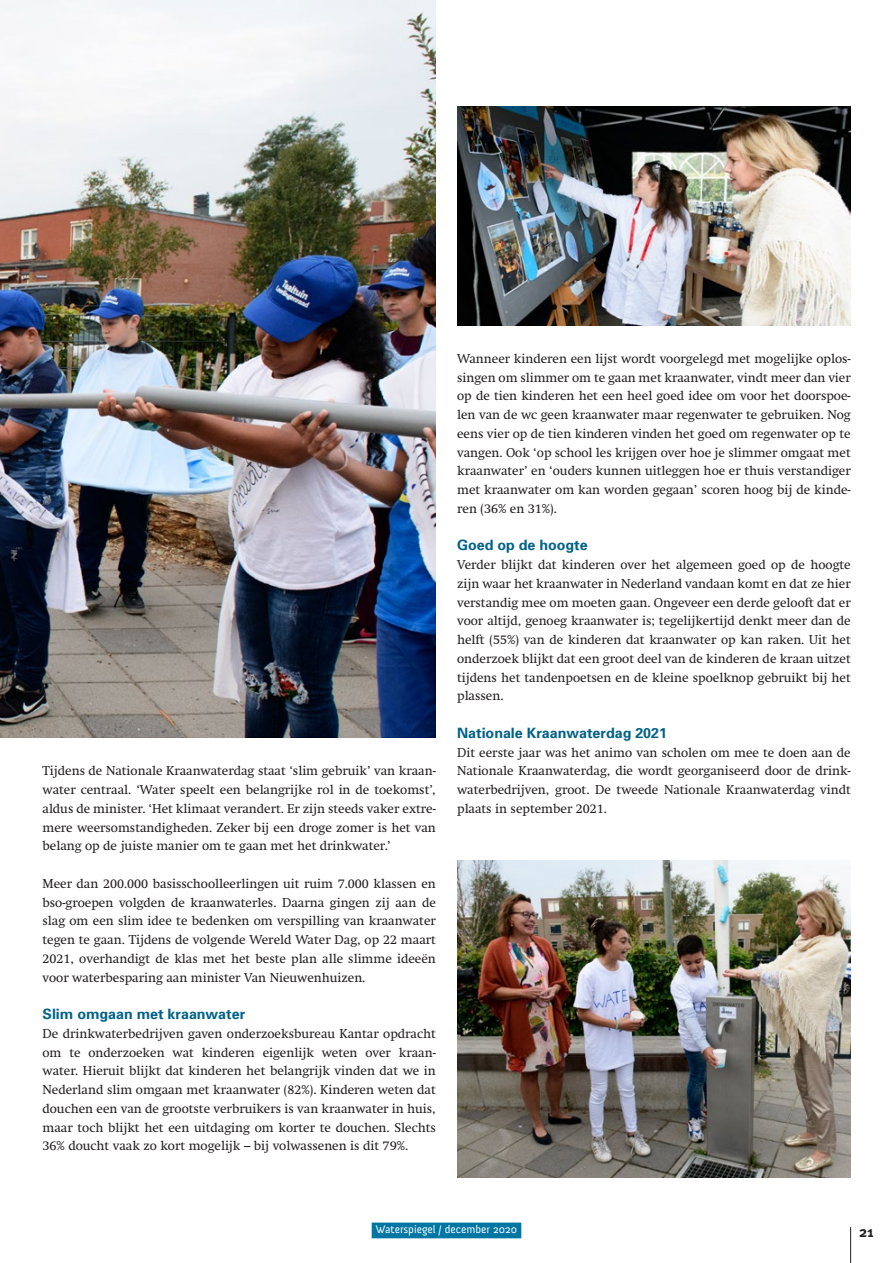
<style>
.page{position:relative;width:893px;height:1263px;background:#fff}
.page>*{position:absolute;margin:0;border:0;box-sizing:border-box;transform-origin:0 0}
.t1{font:700 15px "Meta Plus";color:#231f20}
.t2{font:700 14.25px "Univers";color:#006288}
.t3{font:12.75px/18.8px "Swift";color:#231f20;text-align:justify}
.t4{font:11.25px "Anivers";color:#fff}
</style>
<div class="page">
<hr style="left:850px;top:1227px;width:1px;height:36px;background:#231f20">
<div style="left:372px;top:1222px;width:149px;height:16px;background:#0076a3"></div>
<img style="left:0;top:0;width:436px;height:738px">
<img style="left:457px;top:861px;width:393px;height:316px">
<img style="left:457px;top:106px;width:393px;height:219px">
<p class="t3" style="left:43px;top:762px;width:395px">Tijdens de Nationale Kraanwaterdag staat ‘slim gebruik’ van kraan&shy;water centraal. ‘Water speelt een belangrijke rol in de toekomst’, aldus de minister. ‘Het klimaat verandert. Er zijn steeds vaker extre&shy;mere weersomstandigheden. Zeker bij een droge zomer is het van belang op de juiste manier om te gaan met het drinkwater.’</p>
<p class="t3" style="left:43px;top:874px;width:395px">Meer dan 200.000 basisschoolleerlingen uit ruim 7.000 klassen en bso-groepen volgden de kraanwaterles. Daarna gingen zij aan de slag om een slim idee te bedenken om verspilling van kraanwater tegen te gaan. Tijdens de volgende Wereld Water Dag, op 22 maart 2021, overhandigt de klas met het beste plan alle slimme ideeën voor waterbesparing aan minister Van Nieuwenhuizen.</p>
<p class="t2" style="left:43px;top:1005px;width:204px">Slim omgaan met kraanwater</p>
<p class="t3" style="left:43px;top:1024px;width:395px">De drinkwaterbedrijven gaven onderzoeksbureau Kantar opdracht om te onderzoeken wat kinderen eigenlijk weten over kraan&shy;water. Hieruit blijkt dat kinderen het belangrijk vinden dat we in Nederland slim omgaan met kraanwater (82%). Kinderen weten dat douchen een van de grootste verbruikers is van kraanwater in huis, maar toch blijkt het een uitdaging om korter te douchen. Slechts 36% doucht vaak zo kort mogelijk – bij volwassenen is dit 79%.</p>
<p class="t3" style="left:457px;top:349px;width:395px">Wanneer kinderen een lijst wordt voorgelegd met mogelijke oplos&shy;singen om slimmer om te gaan met kraanwater, vindt meer dan vier op de tien kinderen het een heel goed idee om voor het doorspoe&shy;len van de wc geen kraanwater maar regenwater te gebruiken. Nog eens vier op de tien kinderen vinden het goed om regenwater op te vangen. Ook ‘op school les krijgen over hoe je slimmer omgaat met kraanwater’ en ‘ouders kunnen uitleggen hoe er thuis verstandiger met kraanwater om kan worden gegaan’ scoren hoog bij de kinde&shy;ren (36% en 31%).</p>
<p class="t2" style="left:457px;top:536px;width:132px">Goed op de hoogte</p>
<p class="t3" style="left:457px;top:555px;width:395px">Verder blijkt dat kinderen over het algemeen goed op de hoogte zijn waar het kraanwater in Nederland vandaan komt en dat ze hier verstandig mee om moeten gaan. Ongeveer een derde gelooft dat er voor altijd, genoeg kraanwater is; tegelijkertijd denkt meer dan de helft (55%) van de kinderen dat kraanwater op kan raken. Uit het onderzoek blijkt dat een groot deel van de kinderen de kraan uitzet tijdens het tandenpoetsen en de kleine spoelknop gebruikt bij het plassen.</p>
<p class="t2" style="left:457px;top:724px;width:211px">Nationale Kraanwaterdag 2021</p>
<p class="t3" style="left:457px;top:743px;width:395px">Dit eerste jaar was het animo van scholen om mee te doen aan de Nationale Kraanwaterdag, die wordt georganiseerd door de drink&shy;waterbedrijven, groot. De tweede Nationale Kraanwaterdag vindt plaats in september 2021.</p>
<p class="t4" style="left:376px;top:1223px;width:143px">Waterspiegel / december 2020</p>
<p class="t1" style="left:859px;top:1223px;width:16px">21</p>
</div>
